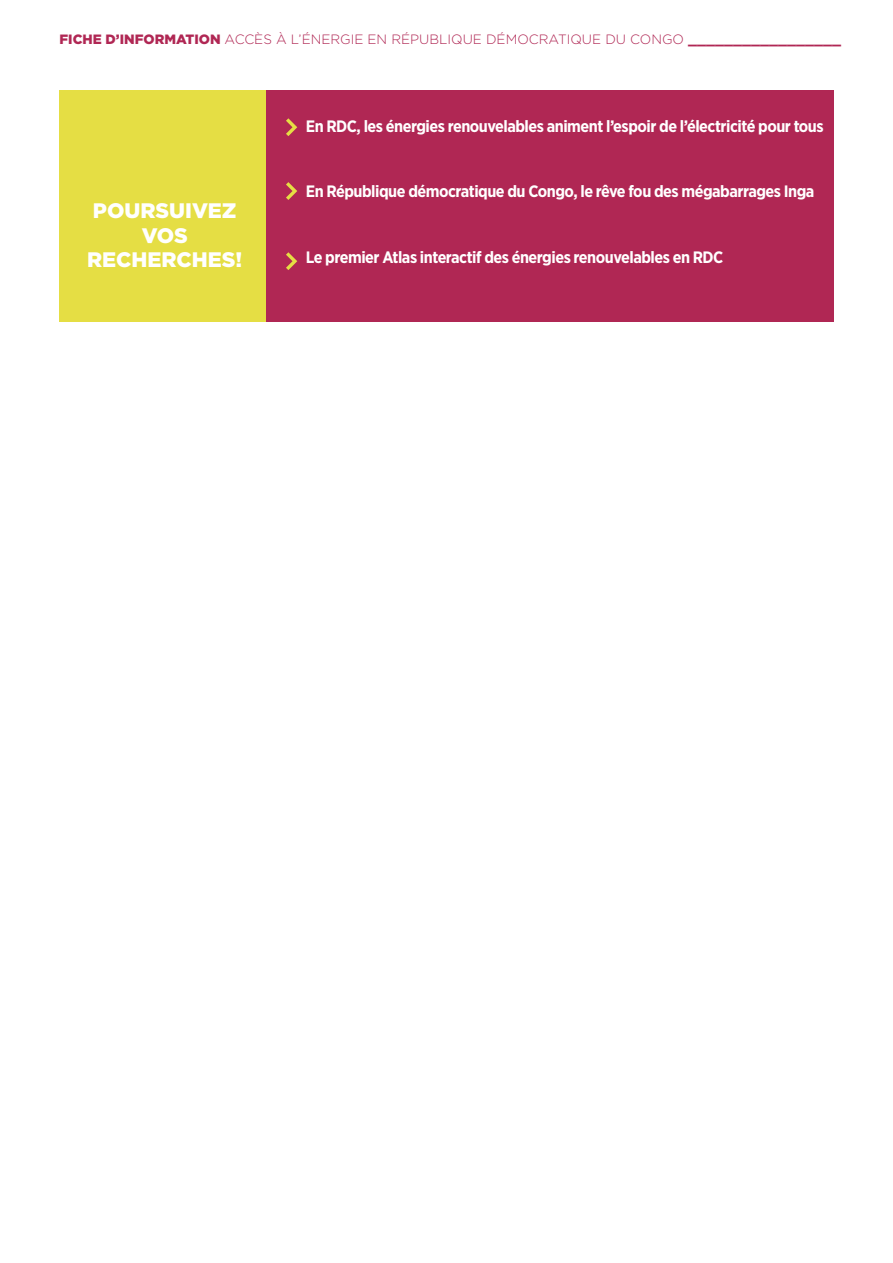
<style>
.page{position:relative;width:893px;height:1263px;background:#fff}
.page>*{position:absolute;margin:0;border:0;box-sizing:border-box;transform-origin:0 0}
.t1{font:900 21px/24.5px "Gotham";color:#fff;text-align:center}
.t2{font:700 16.5px "Gotham Narrow";letter-spacing:-.03em;color:#fff}
.t3{font:300 13.5px "Gotham";color:#b02754}
.s1{font-weight:900}
.s2{font-weight:900;font-size:15px}
</style>
<div class="page">
<div style="left:266px;top:90px;width:567px;height:231px;background:#b02754"></div>
<div style="left:60px;top:90px;width:206px;height:231px;background:#e5de44"></div>
<svg style="left:286px;top:118px;width:11px;height:18px"></svg>
<svg style="left:286px;top:182px;width:11px;height:18px"></svg>
<svg style="left:286px;top:252px;width:11px;height:18px"></svg>
<p class="t3" style="left:60px;top:31px;width:783px"><span class="s1">FICHE D’INFORMATION</span> ACCÈS À L’ÉNERGIE EN RÉPUBLIQUE DÉMOCRATIQUE DU CONGO <span class="s2">_________________</span></p>
<p class="t2" style="left:306px;top:115px;width:519px">En RDC, les énergies renouvelables animent l’espoir de l’électricité pour tous</p>
<p class="t1" style="left:87px;top:199px;width:157px">POURSUIVEZ<br>VOS<br>RECHERCHES!</p>
<p class="t2" style="left:306px;top:181px;width:510px">En République démocratique du Congo, le rêve fou des mégabarrages Inga</p>
<p class="t2" style="left:306px;top:246px;width:419px">Le premier Atlas interactif des énergies renouvelables en RDC</p>
</div>
